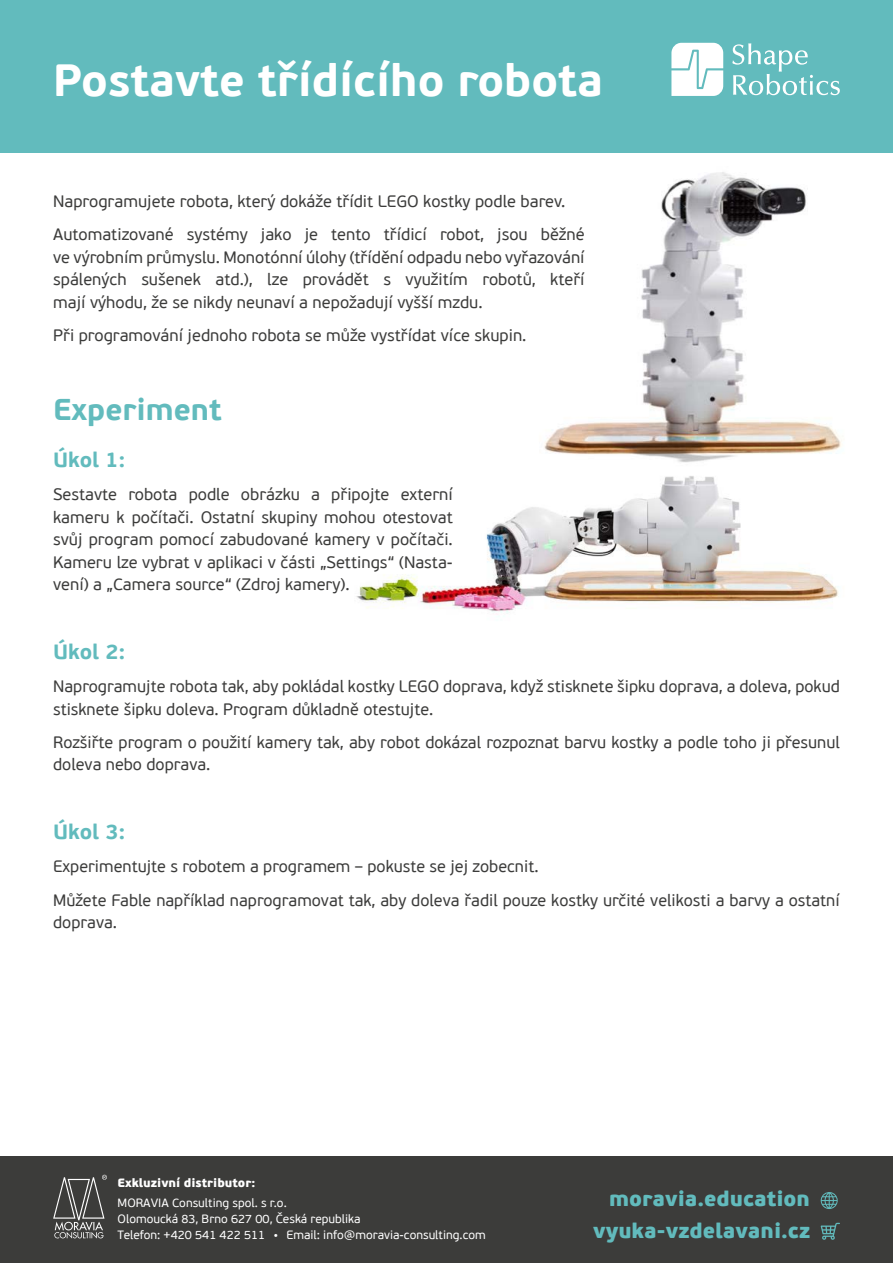
<style>
.page{position:relative;width:893px;height:1263px;background:#fff}
.page>*{position:absolute;margin:0;border:0;box-sizing:border-box;transform-origin:0 0}
.t1{font:700 45px "PF Beau Sans Pro";color:#fff}
.t2{font:700 30px "PF Beau Sans Pro";color:#62bbbd}
.t3{font:900 21px/31.5px "PF Beau Sans Pro";color:#62bbbd;text-align:right}
.t4{font:700 21px "PF Beau Sans Pro";color:#62bbbd}
.t5{font:16.5px/22.5px "PF Beau Sans Pro";color:#3c3c3b}
.t6{font:12px/15.8px "PF Beau Sans Pro";color:#fff}
.t7{font:900 12px "PF Beau Sans Pro";color:#fff}
</style>
<div class="page">
<div style="left:0;top:0;width:893px;height:152px;background:#62bbbd"></div>
<svg style="left:671px;top:43px;width:52px;height:53px;background:#ebf6f6"></svg>
<svg style="left:732px;top:43px;width:108px;height:52px"></svg>
<div style="left:0;top:1157px;width:893px;height:106px;background:#3c3c3a"></div>
<svg style="left:821px;top:1192px;width:17px;height:17px"></svg>
<svg style="left:821px;top:1223px;width:19px;height:17px"></svg>
<svg style="left:53px;top:1175px;width:54px;height:63px"></svg>
<img style="left:356px;top:476px;width:483px;height:138px">
<img style="left:544px;top:172px;width:297px;height:291px">
<h1 class="t1" style="left:53px;top:52px;width:551px">Postavte třídícího robota</h1>
<p class="t5" style="left:53px;top:185px;width:533px;line-height:33.2px">Naprogramujete robota, který dokáže třídit LEGO kostky podle barev.<br>Automatizované systémy jako je tento třídicí robot, jsou běžné</p>
<p class="t5" style="left:53px;top:246px;width:533px;text-align:justify">ve výrobním průmyslu. Monotónní úlohy (třídění odpadu nebo vyřazování spálených sušenek atd.), lze provádět s využitím robotů, kteří mají výhodu, že se nikdy neunaví a nepožadují vyšší mzdu.</p>
<p class="t5" style="left:53px;top:324px;width:475px">Při programování jednoho robota se může vystřídat více skupin.</p>
<h2 class="t2" style="left:53px;top:391px;width:170px">Experiment</h2>
<p class="t4" style="left:53px;top:447px;width:74px">Úkol 1:</p>
<p class="t5" style="left:53px;top:483px;width:401px;text-align:justify">Sestavte robota podle obrázku a připojte externí kameru k počítači. Ostatní skupiny mohou otestovat svůj program pomocí zabudované kamery v počítači.<br>Kameru lze vybrat v aplikaci v části „Settings“ (Nasta&shy;vení) a „Camera source“ (Zdroj kamery).</p>
<p class="t4" style="left:53px;top:639px;width:74px">Úkol 2:</p>
<p class="t5" style="left:53px;top:676px;width:788px">Naprogramujte robota tak, aby pokládal kostky LEGO doprava, když stisknete šipku doprava, a doleva, pokud stisknete šipku doleva. Program důkladně otestujte.</p>
<p class="t5" style="left:53px;top:731px;width:788px">Rozšiřte program o použití kamery tak, aby robot dokázal rozpoznat barvu kostky a podle toho ji přesunul doleva nebo doprava.</p>
<p class="t4" style="left:53px;top:819px;width:74px">Úkol 3:</p>
<p class="t5" style="left:53px;top:850px;width:788px;line-height:33.2px">Experimentujte s robotem a programem – pokuste se jej zobecnit.<br>Můžete Fable například naprogramovat tak, aby doleva řadil pouze kostky určité velikosti a barvy a ostatní</p>
<p class="t5" style="left:53px;top:911px;width:65px">doprava.</p>
<p class="t7" style="left:118px;top:1175px;width:139px">Exkluzivní distributor:</p>
<p class="t6" style="left:118px;top:1195px;width:370px">MORAVIA Consulting spol. s r.o.<br>Olomoucká 83, Brno 627 00, Česká republika<br>Telefon: +420 541 422 511 • Email: info@moravia-consulting.com</p>
<p class="t3" style="left:593px;top:1183px;width:218px">moravia.education vyuka-vzdelavani.cz</p>
</div>
